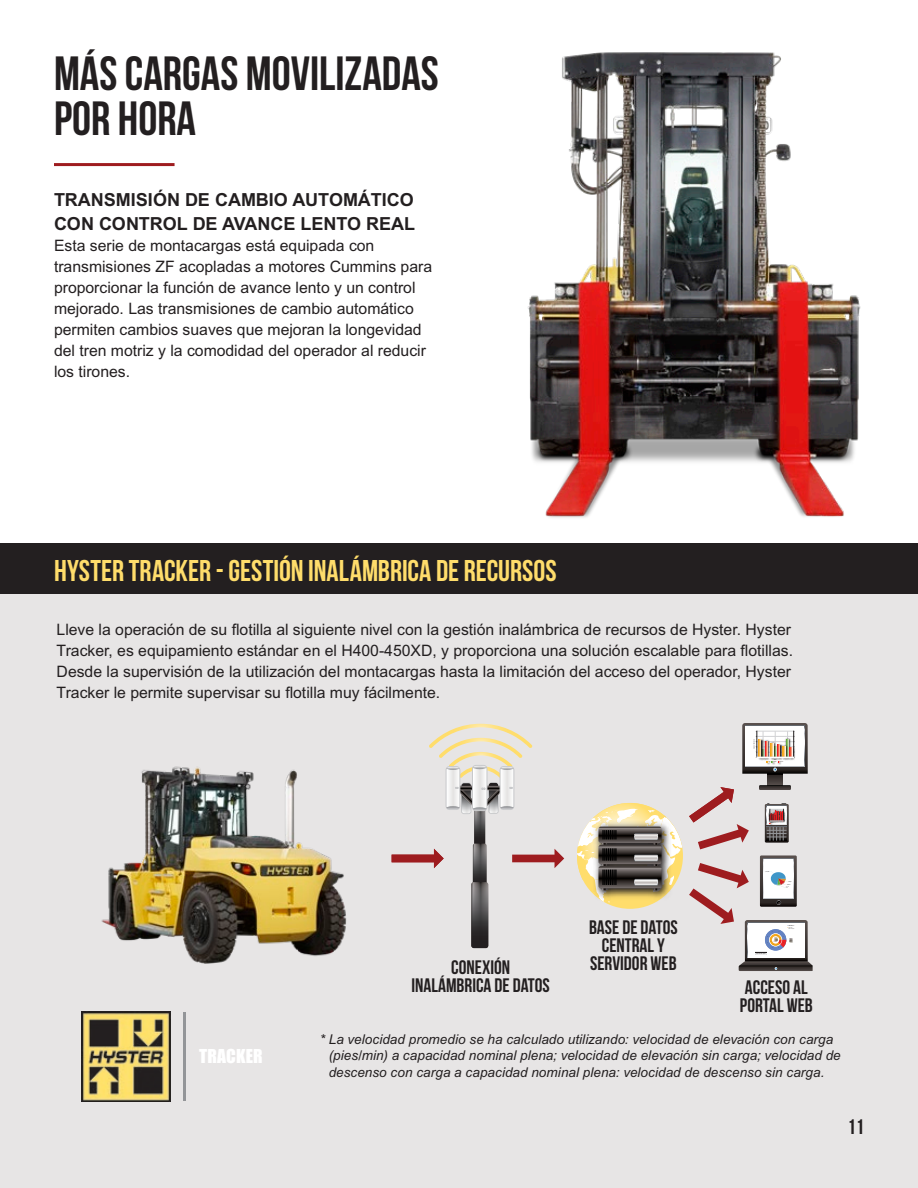
<style>
.page{position:relative;width:918px;height:1188px;background:#fff}
.page>*{position:absolute;margin:0;border:0;box-sizing:border-box;transform-origin:0 0}
.t1{font:48px/45px "Bebas Neue";color:#231f20}
.t2{font:30px "Bebas Neue";color:#ffdd6b}
.t3{font:21px "Bebas Neue";color:#231f20}
.t4{font:19.5px/18.1px "Bebas Neue";color:#231f20;text-align:center}
.t5{font:700 19.5px/18.1px "Bebas Neue";color:#231f20;text-align:center}
.t6{font:700 18px/24px "Arial MT Std";color:#231f20}
.t7{font:17.55px "Impact";letter-spacing:.01em;color:#fff}
.t8{font:15.75px/21px "Arial MT Std";color:#231f20}
.t9{font:italic 13.5px/16.5px "Arial MT Std";letter-spacing:.005em;color:#231f20}
</style>
<div class="page">
<hr style="left:54px;top:163px;width:121px;height:3px;background:#9e1c1f">
<div style="left:0;top:543px;width:918px;height:645px;background:#e6e4e4"></div>
<img style="left:101px;top:766px;width:246px;height:198px">
<img style="left:81px;top:1012px;width:90px;height:89px">
<hr style="left:183px;top:1012px;width:3px;height:89px;background:#939598">
<img style="left:528px;top:52px;width:333px;height:466px">
<div style="left:0;top:543px;width:918px;height:51px;background:#231f20"></div>
<svg style="left:767px;top:774px;width:16px;height:11px"></svg>
<svg style="left:392px;top:724px;width:172px;height:224px"></svg>
<svg style="left:473px;top:766px;width:14px;height:3px"></svg>
<svg style="left:473px;top:807px;width:14px;height:4px"></svg>
<svg style="left:500px;top:767px;width:14px;height:3px"></svg>
<svg style="left:500px;top:806px;width:14px;height:4px"></svg>
<svg style="left:446px;top:767px;width:14px;height:3px"></svg>
<svg style="left:446px;top:806px;width:14px;height:4px"></svg>
<svg style="left:742px;top:723px;width:66px;height:51px;background:#b7b0a9"></svg>
<hr style="left:756px;top:757px;width:38px;height:2px;background:#fff">
<svg style="left:577px;top:785px;width:236px;height:186px"></svg>
<h1 class="t1" style="left:54px;top:50px;width:386px">MÁS CARGAS MOVILIZADAS<br>POR HORA</h1>
<p class="t6" style="left:54px;top:188px;width:363px">TRANSMISIÓN DE CAMBIO AUTOMÁTICO<br>CON CONTROL DE AVANCE LENTO REAL</p>
<p class="t8" style="left:54px;top:235px;width:380px">Esta serie de montacargas está equipada con transmisiones ZF acopladas a motores Cummins para proporcionar la función de avance lento y un control mejorado. Las transmisiones de cambio automático permiten cambios suaves que mejoran la longevidad del tren motriz y la comodidad del operador al reducir los tirones.</p>
<h2 class="t2" style="left:54px;top:554px;width:504px">HYSTER TRACKER - GESTIÓN INALÁMBRICA DE RECURSOS</h2>
<p class="t8" style="left:57px;top:619px;width:738px">Lleve la operación de su flotilla al siguiente nivel con la gestión inalámbrica de recursos de Hyster. Hyster Tracker, es equipamiento estándar en el H400-450XD, y proporciona una solución escalable para flotillas.<br>Desde la supervisión de la utilización del montacargas hasta la limitación del acceso del operador, Hyster Tracker le permite supervisar su flotilla muy fácilmente.</p>
<p class="t7" style="left:199px;top:1043px;width:65px">TRACKER</p>
<p class="t4" style="left:589px;top:918px;width:90px">BASE DE DATOS<br>CENTRAL Y<br>SERVIDOR WEB</p>
<p class="t5" style="left:412px;top:958px;width:140px">CONEXIÓN<br>INALÁMBRICA DE DATOS</p>
<p class="t4" style="left:740px;top:978px;width:74px;line-height:17.5px;text-align:left">ACCESO AL<br>PORTAL WEB</p>
<p class="t9" style="left:329px;top:1031px;width:514px;text-indent:-9px">* La velocidad promedio se ha calculado utilizando: velocidad de elevación con carga (pies/min) a capacidad nominal plena; velocidad de elevación sin carga; velocidad de descenso con carga a capacidad nominal plena: velocidad de descenso sin carga.</p>
<h3 class="t3" style="left:847px;top:1115px;width:18px">11</h3>
</div>
